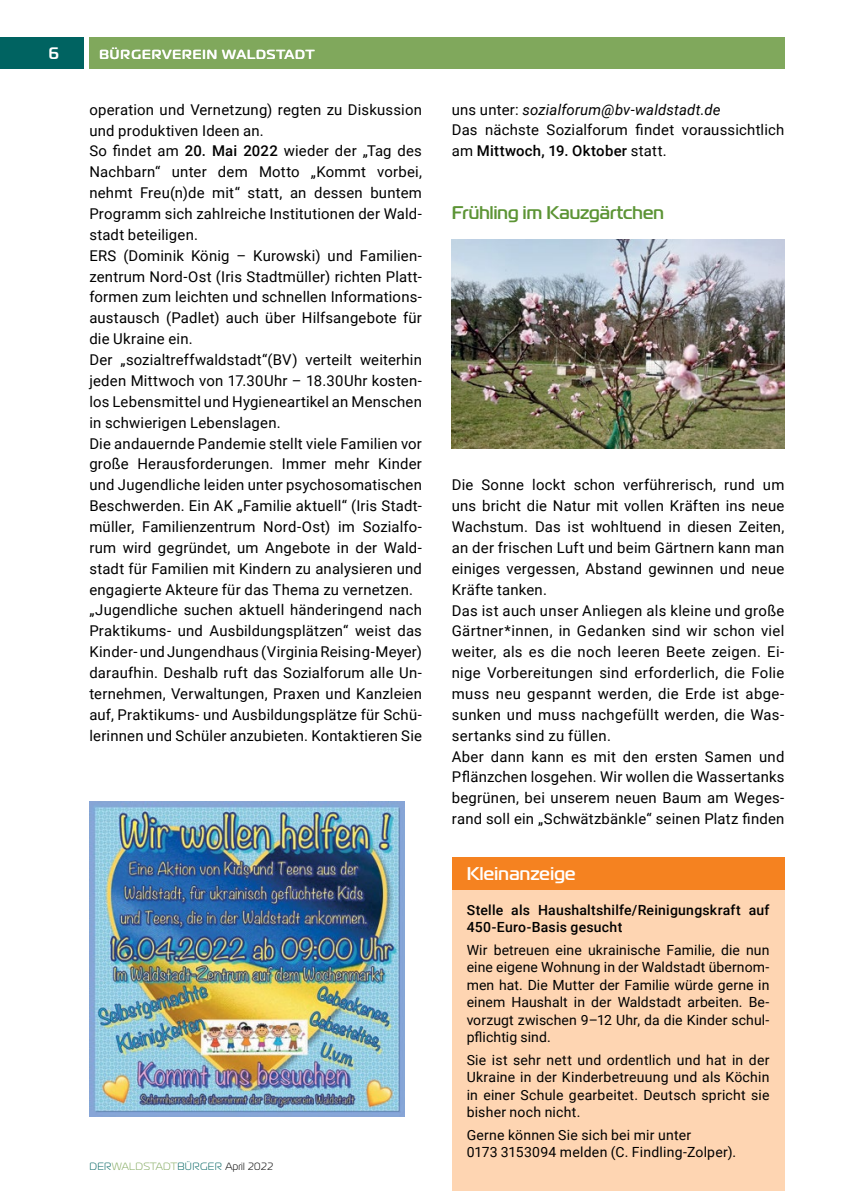
<style>
.page{position:relative;width:844px;height:1191px;background:#fff}
.page>*{position:absolute;margin:0;border:0;box-sizing:border-box;transform-origin:0 0}
.t1{font:700 18.38px "Magistral";letter-spacing:.01em;color:#5c9435}
.t2{font:700 18.38px "Magistral";letter-spacing:.02em;color:#fff}
.t3{font:700 16.62px "Magistral";color:#fff}
.t4{font:14.88px/20.8px "Roboto";letter-spacing:.015em;color:#000}
.t5{font:14px/17.5px "Roboto";letter-spacing:.015em;color:#000;text-align:justify}
.t6{font:500 14px/17.5px "Roboto";letter-spacing:.015em;color:#000}
.t7{font:700 13.12px "Magistral";letter-spacing:.085em;color:#fff}
.t8{font:10.5px "Magistral";letter-spacing:.035em;color:#006361}
.s1{font-weight:500}
.s2{font-style:italic}
.s3{color:#80a85c}
.s4{color:#000}
</style>
<div class="page">
<div style="left:0;top:37px;width:84px;height:32px;background:#006361"></div>
<div style="left:89px;top:37px;width:695px;height:32px;background:#80a85c"></div>
<div style="left:451px;top:889px;width:333px;height:302px;background:#fed5b2"></div>
<div style="left:451px;top:857px;width:333px;height:33px;background:#f58220"></div>
<img style="left:89px;top:801px;width:315px;height:315px">
<img style="left:452px;top:240px;width:332px;height:208px">
<p class="t3" style="left:49px;top:43px;width:12px">6</p>
<p class="t7" style="left:99px;top:46px;width:217px">BÜRGERVEREIN WALDSTADT</p>
<p class="t4" style="left:89px;top:98px;width:334px">operation und Vernetzung) regten zu Diskussion und produktiven Ideen an.<br>So findet am <span class="s1">20. Mai 2022</span> wieder der „Tag des Nachbarn“ unter dem Motto „Kommt vorbei, nehmt Freu(n)de mit“ statt, an dessen buntem Programm sich zahlreiche Institutionen der Wald&shy;stadt beteiligen.<br>ERS (Dominik König – Kurowski) und Familien&shy;zentrum Nord-Ost (Iris Stadtmüller) richten Platt&shy;formen zum leichten und schnellen Informations&shy;austausch (Padlet) auch über Hilfsangebote für die Ukraine ein.<br>Der „sozialtreffwaldstadt“(BV) verteilt weiterhin jeden Mittwoch von 17.30Uhr – 18.30Uhr kosten&shy;los Lebensmittel und Hygieneartikel an Menschen in schwierigen Lebenslagen.<br>Die andauernde Pandemie stellt viele Familien vor große Herausforderungen. Immer mehr Kinder und Jugendliche leiden unter psychosomatischen Beschwerden. Ein AK „Familie aktuell“ (Iris Stadt&shy;müller, Familienzentrum Nord-Ost) im Sozialfo&shy;rum wird gegründet, um Angebote in der Wald&shy;stadt für Familien mit Kindern zu analysieren und engagierte Akteure für das Thema zu vernetzen. „Jugendliche suchen aktuell händeringend nach Praktikums- und Ausbildungsplätzen“ weist das Kinder- und Jungendhaus (Virginia Reising-Meyer) daraufhin. Deshalb ruft das Sozialforum alle Un&shy;ternehmen, Verwaltungen, Praxen und Kanzleien auf, Praktikums- und Ausbildungsplätze für Schü&shy;lerinnen und Schüler anzubieten. Kontaktieren Sie</p>
<p class="t4" style="left:451px;top:98px;width:334px">uns unter: <span class="s2">sozialforum@bv-waldstadt.de<br></span>Das nächste Sozialforum findet voraussichtlich am <span class="s1">Mittwoch, 19. Oktober</span> statt.</p>
<p class="t1" style="left:451px;top:201px;width:214px">Frühling im Kauzgärtchen</p>
<p class="t4" style="left:451px;top:474px;width:334px">Die Sonne lockt schon verführerisch, rund um uns bricht die Natur mit vollen Kräften ins neue Wachstum. Das ist wohltuend in diesen Zeiten, an der frischen Luft und beim Gärtnern kann man einiges vergessen, Abstand gewinnen und neue Kräfte tanken.<br>Das ist auch unser Anliegen als kleine und große Gärtner*innen, in Gedanken sind wir schon viel weiter, als es die noch leeren Beete zeigen. Ei&shy;nige Vorbereitungen sind erforderlich, die Folie muss neu gespannt werden, die Erde ist abge&shy;sunken und muss nachgefüllt werden, die Was&shy;sertanks sind zu füllen.<br>Aber dann kann es mit den ersten Samen und Pflänzchen losgehen. Wir wollen die Wassertanks begrünen, bei unserem neuen Baum am Weges&shy;rand soll ein „Schwätzbänkle“ seinen Platz finden</p>
<p class="t8" style="left:89px;top:1160px;width:185px">DER<span class="s3">WALDSTADT</span>BÜRGER <span class="s4">April 2022</span></p>
<p class="t2" style="left:466px;top:861px;width:110px">Kleinanzeige</p>
<p class="t6" style="left:466px;top:900px;width:304px">Stelle als Haushaltshilfe/Reinigungskraft auf<br>450-Euro-Basis gesucht</p>
<p class="t5" style="left:466px;top:940px;width:304px">Wir betreuen eine ukrainische Familie, die nun eine eigene Wohnung in der Waldstadt übernom&shy;men hat. Die Mutter der Familie würde gerne in einem Haushalt in der Waldstadt arbeiten. Be&shy;vorzugt zwischen 9–12 Uhr, da die Kinder schul&shy;pflichtig sind.</p>
<p class="t5" style="left:466px;top:1050px;width:304px">Sie ist sehr nett und ordentlich und hat in der Ukraine in der Kinderbetreuung und als Köchin in einer Schule gearbeitet. Deutsch spricht sie bisher noch nicht.</p>
<p class="t5" style="left:466px;top:1125px;width:271px">Gerne können Sie sich bei mir unter<br>0173 3153094 melden (C. Findling-Zolper).</p>
</div>
